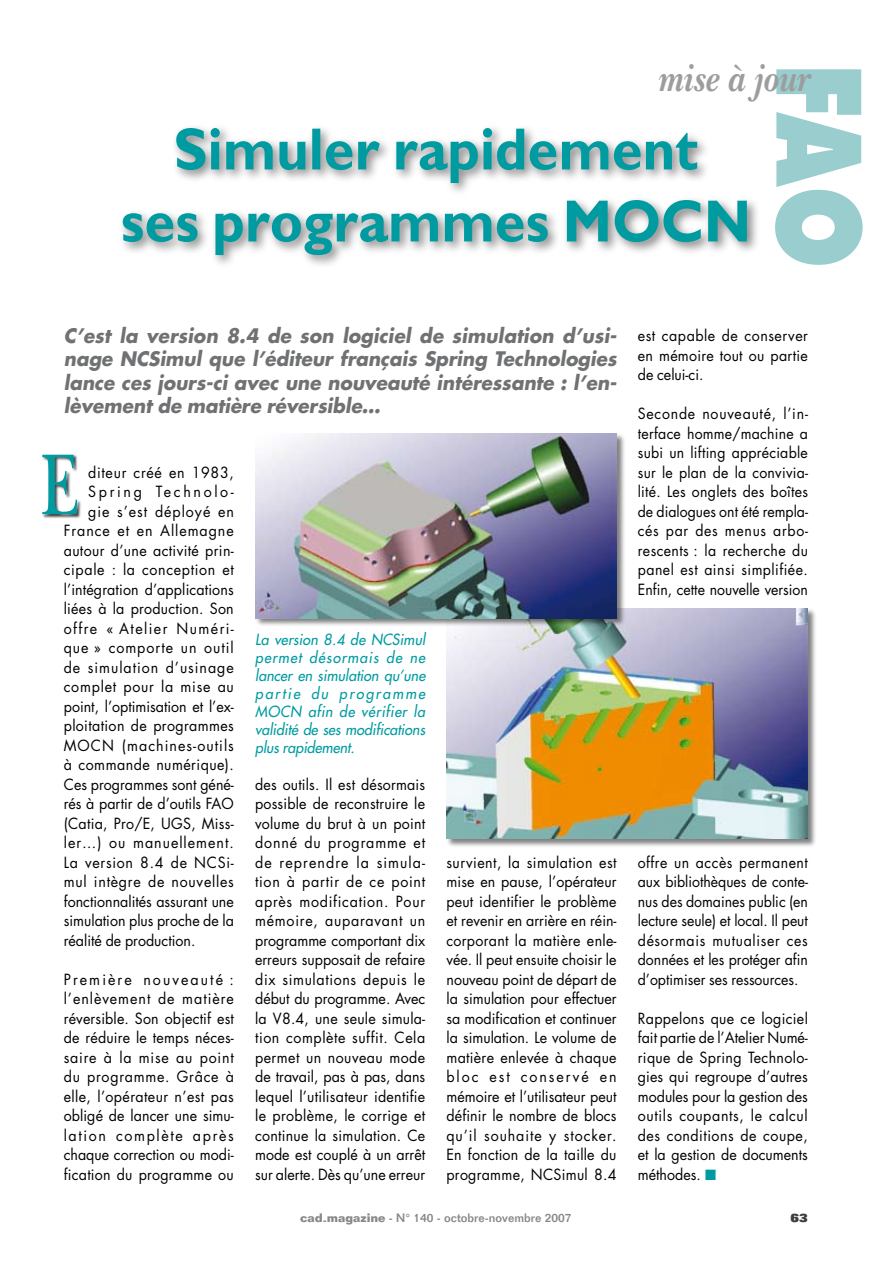
<style>
.page{position:relative;width:893px;height:1263px;background:#fff}
.page>*{position:absolute;margin:0;border:0;box-sizing:border-box;transform-origin:0 0}
.t1{font:800 112.5px "Futura";color:#99cdce;scale:.8 1}
.t2{font:90px "New Baskerville";color:#009ba0;scale:.7 1}
.t3{font:700 60px/72px "Gill Sans";color:#009ba0;text-align:center;scale:.93 1}
.t4{font:italic 700 39.6px "New Baskerville";color:#9c9d9f;scale:.86 1}
.t5{font:italic 700 19.5px/23.4px "Futura";color:#707173;text-align:justify;scale:.95 1}
.t6{font:15px/19.5px "Futura";letter-spacing:.015em;color:#000;text-align:justify;scale:.95 1}
.t7{font:15px/19.5px "Futura";letter-spacing:.015em;color:#000;text-align:justify;scale:.94 1}
.t8{font:italic 15px/18px "Futura";color:#009ba0;text-align:justify;scale:.95 1}
.t9{font:15px "Futura";letter-spacing:.05em;color:#000;scale:.95 1}
.t10{font:15px "Futura";letter-spacing:.065em;color:#000;scale:.95 1}
.t11{font:15px "Futura";letter-spacing:.07em;color:#000;scale:.95 1}
.t12{font:15px "Futura";letter-spacing:.045em;color:#000;scale:.95 1}
.t13{font:15px "Futura";letter-spacing:.1em;color:#000;scale:.95 1}
.t14{font:15px "Futura";letter-spacing:.075em;color:#000;scale:.95 1}
.t15{font:15px "Futura";letter-spacing:.185em;color:#000;scale:.95 1}
.t16{font:500 12px "Folio";color:#878889}
.t17{font:800 12px "Folio";color:#3e3e40}
.s1{color:#009ba0}
.s2{font-weight:700}
</style>
<div class="page">
<div style="left:116px;top:121px;width:647px;height:149px;background:#000;opacity:.5"></div>
<div style="left:41px;top:454px;width:42px;height:66px;background:#000;opacity:.75"></div>
<div style="left:445px;top:607px;width:373px;height:241px;background:#000;opacity:.5"></div>
<img style="left:446px;top:608px;width:362px;height:230px">
<div style="left:254px;top:433px;width:372px;height:195px;background:#000;opacity:.5"></div>
<img style="left:255px;top:434px;width:362px;height:184px">
<h3 class="t4" style="left:657px;top:56px;width:178px">mise à jour</h3>
<h1 class="t1" style="left:890px;top:64px;width:257px;rotate:90deg">fao</h1>
<h3 class="t3" style="left:121px;top:113px;width:679px">Simuler rapidement<br>ses programmes MOCN</h3>
<h3 class="t5" style="left:64px;top:324px;width:584px">C’est la version 8.4 de son logiciel de simulation d’usi&shy;nage NCSimul que l’éditeur français Spring Technologies lance ces jours-ci avec une nouveauté intéressante : l’en&shy;lèvement de matière réversible…</h3>
<h2 class="t2" style="left:41px;top:433px;width:57px">E</h2>
<p class="t9" style="left:88px;top:462px;width:155px">diteur créé en 1983,</p>
<p class="t15" style="left:88px;top:482px;width:155px">Spring Technolo-</p>
<p class="t11" style="left:88px;top:501px;width:155px">gie s’est déployé en</p>
<p class="t10" style="left:64px;top:521px;width:180px">France et en Allemagne</p>
<p class="t6" style="left:64px;top:540px;width:181px">autour d’une activité prin-</p>
<p class="t12" style="left:64px;top:560px;width:181px">cipale : la conception et</p>
<p class="t6" style="left:64px;top:579px;width:180px">l’intégration d’applications</p>
<p class="t6" style="left:64px;top:599px;width:180px">liées à la production. Son</p>
<p class="t13" style="left:64px;top:618px;width:181px">offre « Atelier Numéri-</p>
<p class="t10" style="left:64px;top:638px;width:180px">que » comporte un outil</p>
<p class="t10" style="left:64px;top:657px;width:180px">de simulation d’usinage</p>
<p class="t9" style="left:64px;top:677px;width:181px">complet pour la mise au</p>
<p class="t6" style="left:64px;top:696px;width:181px">point, l’optimisation et l’ex-</p>
<p class="t6" style="left:64px;top:716px;width:180px">ploitation de programmes</p>
<p class="t14" style="left:64px;top:735px;width:181px">MOCN (machines-outils</p>
<p class="t6" style="left:64px;top:755px;width:180px">à commande numérique).</p>
<p class="t6" style="left:64px;top:774px;width:181px">Ces programmes sont géné-</p>
<p class="t6" style="left:64px;top:794px;width:181px">rés à partir de d’outils FAO</p>
<p class="t6" style="left:64px;top:813px;width:181px">(Catia, Pro/E, UGS, Miss-</p>
<p class="t11" style="left:64px;top:833px;width:180px">ler…) ou manuellement.</p>
<p class="t9" style="left:64px;top:852px;width:181px">La version 8.4 de NCSi-</p>
<p class="t9" style="left:64px;top:872px;width:181px">mul intègre de nouvelles</p>
<p class="t6" style="left:64px;top:891px;width:181px">fonctionnalités assurant une</p>
<p class="t6" style="left:64px;top:911px;width:181px">simulation plus proche de la</p>
<p class="t6" style="left:64px;top:930px;width:140px">réalité de production.</p>
<p class="t6" style="left:64px;top:969px;width:181px">Première nouveauté : l’enlèvement de matière réversible. Son objectif est de réduire le temps néces&shy;saire à la mise au point du programme. Grâce à elle, l’opérateur n’est pas obligé de lancer une simu&shy;lation complète après chaque correction ou modi&shy;fication du programme ou</p>
<p class="t8" style="left:255px;top:630px;width:181px">La version 8.4 de NCSimul permet désormais de ne lancer en simulation qu’une partie du programme MOCN afin de vérifier la validité de ses modifications plus rapidement.</p>
<p class="t6" style="left:255px;top:774px;width:181px">des outils. Il est désormais possible de reconstruire le volume du brut à un point donné du programme et de reprendre la simula&shy;tion à partir de ce point après modification. Pour mémoire, auparavant un programme comportant dix erreurs supposait de refaire dix simulations depuis le début du programme. Avec la V8.4, une seule simula&shy;tion complète suffit. Cela permet un nouveau mode de travail, pas à pas, dans lequel l’utilisateur identifie le problème, le corrige et continue la simulation. Ce mode est couplé à un arrêt sur alerte. Dès qu’une erreur</p>
<p class="t6" style="left:446px;top:852px;width:181px">survient, la simulation est mise en pause, l’opérateur peut identifier le problème et revenir en arrière en réin&shy;corporant la matière enle&shy;vée. Il peut ensuite choisir le nouveau point de départ de la simulation pour effectuer sa modification et continuer la simulation. Le volume de matière enlevée à chaque bloc est conservé en mémoire et l’utilisateur peut définir le nombre de blocs qu’il souhaite y stocker.<br>En fonction de la taille du programme, NCSimul 8.4</p>
<p class="t6" style="left:638px;top:326px;width:181px">est capable de conserver en mémoire tout ou partie de celui-ci.</p>
<p class="t7" style="left:638px;top:404px;width:183px">Seconde nouveauté, l’in&shy;terface homme/machine a subi un lifting appréciable sur le plan de la convivia&shy;lité. Les onglets des boîtes de dialogues ont été rempla&shy;cés par des menus arbo&shy;rescents : la recherche du panel est ainsi simplifiée.<br>Enfin, cette nouvelle version</p>
<p class="t7" style="left:638px;top:852px;width:182px">offre un accès permanent aux bibliothèques de conte&shy;nus des domaines public (en lecture seule) et local. Il peut désormais mutualiser ces données et les protéger afin d’optimiser ses ressources.</p>
<p class="t6" style="left:638px;top:1008px;width:181px">Rappelons que ce logiciel fait partie de l’Atelier Numé&shy;rique de Spring Technolo&shy;gies qui regroupe d’autres modules pour la gestion des outils coupants, le calcul des conditions de coupe, et la gestion de documents méthodes. <span class="s1">■</span></p>
<p class="t16" style="left:300px;top:1210px;width:273px"><span class="s2">cad-magazine</span> - N° 140 - octobre-novembre 2007</p>
<p class="t17" style="left:791px;top:1210px;width:19px">63</p>
</div>
